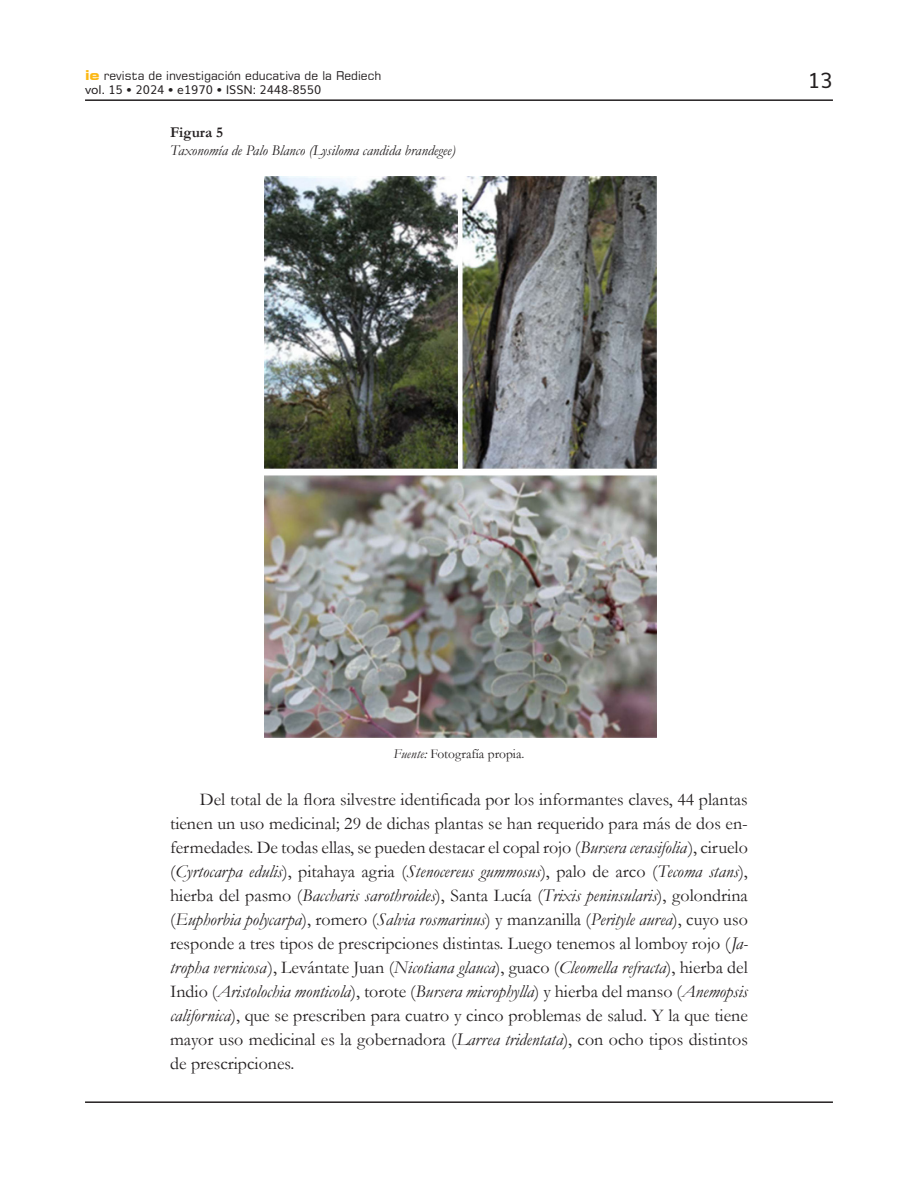
<style>
.page{position:relative;width:918px;height:1188px;background:#fff}
.page>*{position:absolute;margin:0;border:0;box-sizing:border-box;transform-origin:0 0}
.t1{font:21px "Muli";color:#231f20}
.Cuerpo{font:18px/24px "Garamond";color:#231f20;text-align:justify}
.Figura-Down{font:italic 15px "Garamond";color:#231f20}
.Figura-Up{font:700 15px "Garamond";color:#231f20}
.Figura-Fuente{font:13.5px "Garamond";color:#231f20}
.t2{font:12px "Square 721 BT";color:#231f20}
.t3{font:12px "Muli";color:#231f20}
.s1{font-weight:700;font-stretch:expanded;font-size:13.5px;color:#fcb814}
.s2{font-style:italic}
</style>
<div class="page">
<hr style="left:85px;top:99px;width:748px;height:2px;background:#231f20">
<hr style="left:85px;top:1101px;width:748px;height:2px;background:#231f20">
<img style="left:264px;top:176px;width:393px;height:562px">
<p class="t2" style="left:85px;top:68px;width:298px"><span class="s1">ie</span> revista de investigación educativa de la Rediech</p>
<p class="t3" style="left:85px;top:80px;width:238px">vol. 15 • 2024 • e1970 • ISSN: 2448-8550</p>
<p class="Figura-Up" style="left:170px;top:122px;width:54px">Figura 5</p>
<p class="Figura-Down" style="left:170px;top:140px;width:287px">Taxonomía de Palo Blanco (Lysiloma candida brandegee)</p>
<p class="t1" style="left:808px;top:64px;width:27px">13</p>
<p class="Figura-Fuente" style="left:393px;top:745px;width:132px"><span class="s2">Fuente:</span> Fotografía propia.</p>
<p class="Cuerpo" style="left:170px;top:787px;width:579px;text-indent:30px">Del total de la flora silvestre identificada por los informantes claves, 44 plantas tienen un uso medicinal; 29 de dichas plantas se han requerido para más de dos en&shy;fermedades. De todas ellas, se pueden destacar el copal rojo (<span class="s2">Bursera cerasifolia</span>), ciruelo (<span class="s2">Cyrtocarpa edulis</span>), pitahaya agria (<span class="s2">Stenocereus gummosus</span>), palo de arco (<span class="s2">Tecoma stans</span>), hierba del pasmo (<span class="s2">Baccharis sarothroides</span>), Santa Lucía (<span class="s2">Trixis peninsularis</span>), golondrina (<span class="s2">Euphorbia polycarpa</span>), romero (<span class="s2">Salvia rosmarinus</span>) y manzanilla (<span class="s2">Perityle aurea</span>), cuyo uso responde a tres tipos de prescripciones distintas. Luego tenemos al lomboy rojo (<span class="s2">Ja&shy;tropha vernicosa</span>), Levántate Juan (<span class="s2">Nicotiana glauca</span>), guaco (<span class="s2">Cleomella refracta</span>), hierba del Indio (<span class="s2">Aristolochia monticola</span>), torote (<span class="s2">Bursera microphylla</span>) y hierba del manso (<span class="s2">Anemopsis californica</span>), que se prescriben para cuatro y cinco problemas de salud. Y la que tiene mayor uso medicinal es la gobernadora (<span class="s2">Larrea tridentata</span>), con ocho tipos distintos de prescripciones.</p>
</div>
